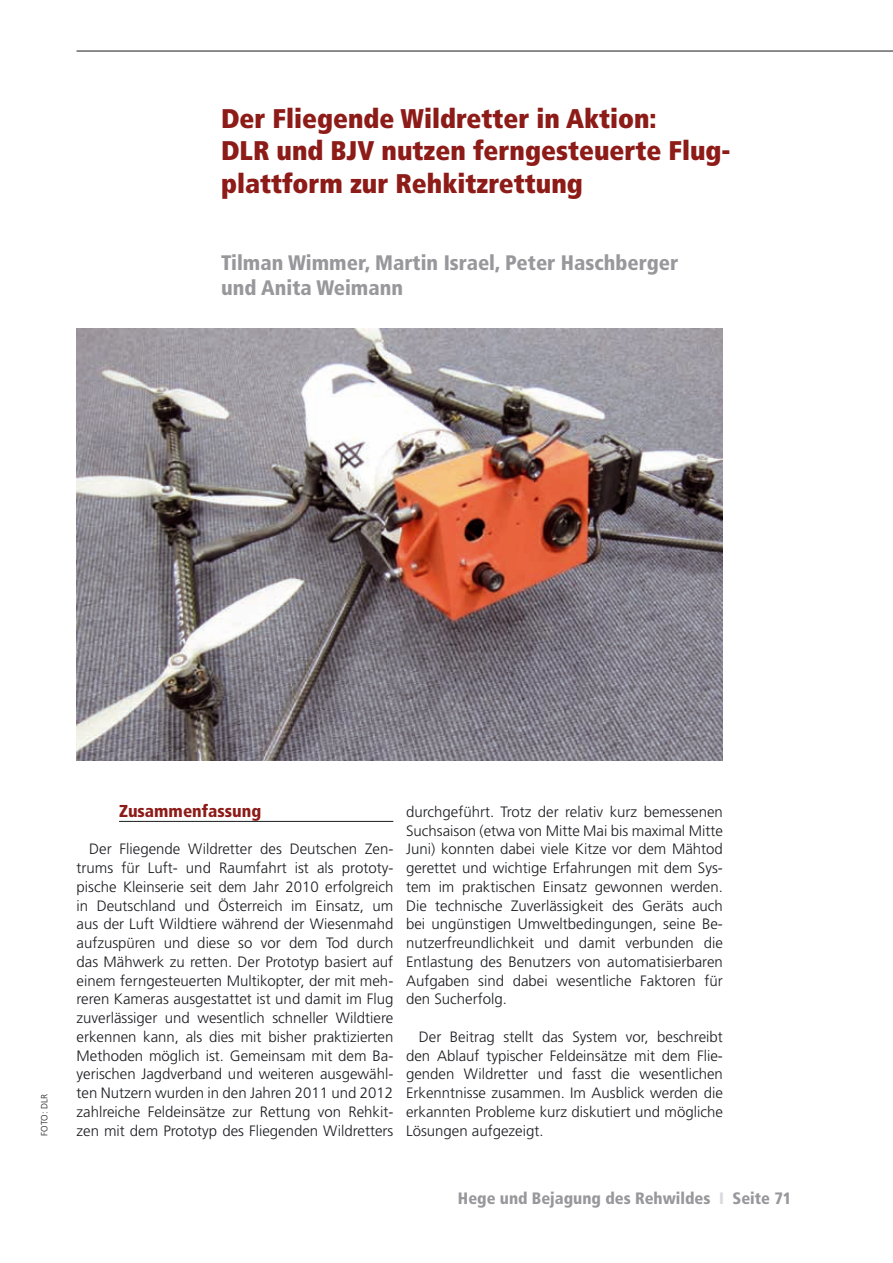
<style>
.page{position:relative;width:893px;height:1263px;background:#fff}
.page>*{position:absolute;margin:0;border:0;box-sizing:border-box;transform-origin:0 0}
.t1{font:900 condensed 27px/32.4px "Frutiger";color:#8d1b18}
.t2{font:900 condensed 21px/25.2px "Frutiger";color:#98989c}
.t3{font:900 condensed 17.25px "Frutiger";color:#8d1b18}
.t4{font:900 condensed 16.5px "Frutiger";color:#98989c}
.t5{font:300 15px/18.8px "Frutiger";color:#1b1c20;text-align:justify}
.t6{font:300 9px "Frutiger";color:#1b1c20}
.s1{color:#d8dadc}
</style>
<div class="page">
<hr style="left:77px;top:51px;width:816px;height:1px;background:#1b1c20">
<hr style="left:119px;top:821px;width:274px;height:1px;background:#1b1c20">
<img style="left:77px;top:328px;width:646px;height:432px">
<h1 class="t1" style="left:221px;top:102px;width:511px">Der Fliegende Wildretter in Aktion:<br>DLR und BJV nutzen ferngesteuerte Flug&shy;plattform zur Rehkitzrettung</h1>
<h2 class="t2" style="left:221px;top:250px;width:459px">Tilman Wimmer, Martin Israel, Peter Haschberger und Anita Weimann</h2>
<p class="t6" style="left:39px;top:1135px;width:43px;rotate:-90deg">Foto: DLR</p>
<p class="t3" style="left:119px;top:800px;width:144px">Zusammenfassung</p>
<p class="t5" style="left:77px;top:840px;width:318px;text-indent:13px">Der Fliegende Wildretter des Deutschen Zen&shy;trums für Luft- und Raumfahrt ist als prototy&shy;pische Kleinserie seit dem Jahr 2010 erfolgreich in Deutschland und Österreich im Einsatz, um aus der Luft Wildtiere während der Wiesenmahd aufzuspüren und diese so vor dem Tod durch das Mähwerk zu retten. Der Prototyp basiert auf einem ferngesteuerten Multikopter, der mit meh&shy;reren Kameras ausgestattet ist und damit im Flug zuverlässiger und wesentlich schneller Wildtiere erkennen kann, als dies mit bisher praktizierten Methoden möglich ist. Gemeinsam mit dem Ba&shy;yerischen Jagdverband und weiteren ausgewähl&shy;ten Nutzern wurden in den Jahren 2011 und 2012 zahlreiche Feldeinsätze zur Rettung von Rehkit&shy;zen mit dem Prototyp des Fliegenden Wildretters</p>
<p class="t5" style="left:406px;top:802px;width:318px">durchgeführt. Trotz der relativ kurz bemessenen Suchsaison (etwa von Mitte Mai bis maximal Mitte Juni) konnten dabei viele Kitze vor dem Mähtod gerettet und wichtige Erfahrungen mit dem Sys&shy;tem im praktischen Einsatz gewonnen werden.<br>Die technische Zuverlässigkeit des Geräts auch bei ungünstigen Umweltbedingungen, seine Be&shy;nutzerfreundlichkeit und damit verbunden die Entlastung des Benutzers von automatisierbaren Aufgaben sind dabei wesentliche Faktoren für den Sucherfolg.</p>
<p class="t5" style="left:406px;top:1027px;width:318px;text-indent:13px">Der Beitrag stellt das System vor, beschreibt den Ablauf typischer Feldeinsätze mit dem Flie&shy;genden Wildretter und fasst die wesentlichen Erkenntnisse zusammen. Im Ausblick werden die erkannten Probleme kurz diskutiert und mögliche</p>
<p class="t5" style="left:406px;top:1121px;width:139px">Lösungen aufgezeigt.</p>
<p class="t4" style="left:458px;top:1188px;width:335px">Hege und Bejagung des Rehwildes <span class="s1">I</span> Seite 71</p>
</div>
